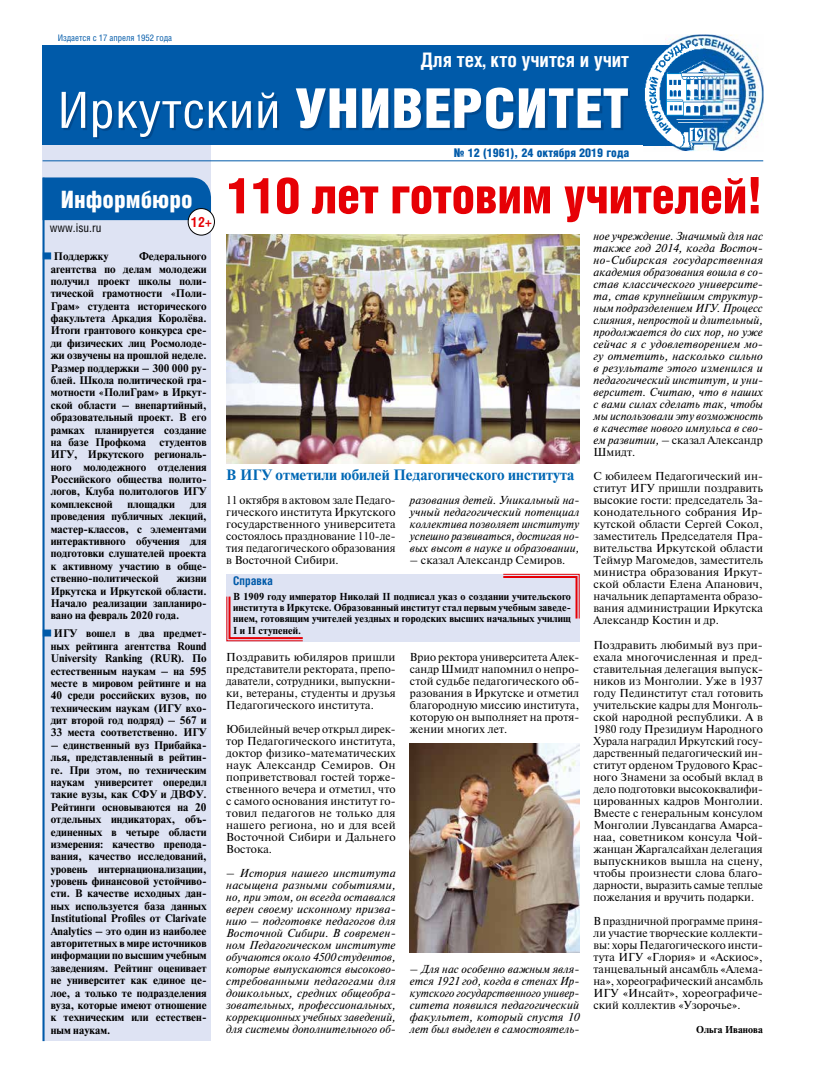
<style>
.page{position:relative;width:820px;height:1078px;background:#fff}
.page>*{position:absolute;margin:0;border:0;box-sizing:border-box;transform-origin:0 0}
.t1{font:900 55px "Helios Cond";letter-spacing:.005em;color:#fff;scale:1.05 1}
.t2{font:900 50px "Helios Cond";letter-spacing:-.015em;color:#e60005}
.t3{font:700 20px "Helios Cond";color:#fff}
.t4{font:700 15px "Newton";letter-spacing:.005em;color:#0068b5}
.t5{font:700 14px "Helios Cond";color:#e60005}
.t6{font:900 12px "Helios Cond";color:#005aa9}
.t7{font:12px "Helios Cond";color:#000}
.t8{font:700 12px "Helios Cond";color:#005aa9}
.t9{font:11.5px/12px "Newton";letter-spacing:.005em;color:#000;text-align:justify}
.t10{font:italic 11.5px/12px "Newton";letter-spacing:.005em;color:#000;text-align:justify}
.t11{font:700 11px/12.4px "Newton";color:#000;text-align:justify}
.t12{font:700 10.1px/11.3px "Newton";letter-spacing:.01em;color:#000;text-align:justify}
.t13{font:700 10px "Newton";letter-spacing:.005em;color:#000}
.t14{font:9px "Helios Cond";color:#005aa9}
.s1{font-weight:400;font-size:50px}
.s2{font-size:24px;color:#fff}
.s3{font-style:normal}
</style>
<div class="page">
<div style="left:43px;top:45px;width:168px;height:995px;background:#dee3f3"></div>
<div style="left:43px;top:177px;width:168px;height:43px;background:#005aa9"></div>
<div style="left:188px;top:208px;width:26px;height:27px;background:#fff;border-radius:50%"></div>
<div style="left:188px;top:208px;width:27px;height:27px;border:1px solid #000;border-radius:50%"></div>
<div style="left:43px;top:45px;width:656px;height:100px;background:#005aa9"></div>
<img style="left:643px;top:34px;width:120px;height:117px">
<img style="left:643px;top:46px;width:59px;height:99px">
<div style="left:64px;top:89px;width:565px;height:50px;background:#004485;opacity:.75"></div>
<hr style="left:43px;top:160px;width:720px;height:1px;background:#005aa9">
<hr style="left:43px;top:178px;width:2px;height:862px;background:#005aa9">
<div style="left:43px;top:252px;width:8px;height:7px;background:#005aa9;border:1px solid #005aa9"></div>
<div style="left:43px;top:629px;width:8px;height:7px;background:#005aa9;border:1px solid #005aa9"></div>
<div style="left:226px;top:574px;width:353px;height:67px;background:#dee3f3"></div>
<svg style="left:503px;top:573px;width:76px;height:46px"></svg>
<svg style="left:226px;top:596px;width:77px;height:45px"></svg>
<img style="left:226px;top:235px;width:353px;height:228px">
<img style="left:409px;top:743px;width:170px;height:209px">
<p class="t14" style="left:58px;top:32px;width:116px">Издается с 17 апреля 1952 года</p>
<h3 class="t3" style="left:420px;top:46px;width:210px">Для тех, кто учится и учит</h3>
<h1 class="t1" style="left:58px;top:77px;width:545px"><span class="s1">Иркутский</span> УНИВЕРСИТЕТ</h1>
<p class="t6" style="left:453px;top:146px;width:177px">№ 12 (1961), 24 октября 2019 года</p>
<h2 class="t2" style="left:61px;top:167px;width:703px"><span class="s2">Информбюро</span> 110 лет готовим учителей!</h2>
<p class="t5" style="left:191px;top:213px;width:22px">12+</p>
<p class="t7" style="left:50px;top:221px;width:53px">www.isu.ru</p>
<p class="t10" style="left:593px;top:230px;width:171px">ное учреждение. Значимый для нас также год 2014, когда Восточ&shy;но-Сибирская государственная академия образования вошла в со&shy;став классического университе&shy;та, став крупнейшим структур&shy;ным подразделением ИГУ. Процесс слияния, непростой и длительный, продолжается до сих пор, но уже сейчас я с удовлетворением мо&shy;гу отметить, насколько сильно в результате этого изменился и педагогический институт, и уни&shy;верситет. Считаю, что в наших с вами силах сделать так, чтобы мы использовали эту возможность в качестве нового импульса в сво&shy;ем развитии, <span class="s3">– сказал Александр Шмидт.</span></p>
<p class="t9" style="left:593px;top:470px;width:171px">С юбилеем Педагогический ин&shy;ститут ИГУ пришли поздравить высокие гости: председатель За&shy;конодательного собрания Ир&shy;кутской области Сергей Сокол, заместитель Председателя Пра&shy;вительства Иркутской области Теймур Магомедов, заместитель министра образования Иркут&shy;ской области Елена Апанович, начальник департамента образо&shy;вания администрации Иркутска Александр Костин и др.</p>
<p class="t9" style="left:593px;top:638px;width:171px">Поздравить любимый вуз при&shy;ехала многочисленная и пред&shy;ставительная делегация выпуск&shy;ников из Монголии. Уже в 1937 году Пединститут стал готовить учительские кадры для Монголь&shy;ской народной республики. А в 1980 году Президиум Народного Хурала наградил Иркутский госу&shy;дарственный педагогический ин&shy;ститут орденом Трудового Крас&shy;ного Знамени за особый вклад в дело подготовки высококвалифи&shy;цированных кадров Монголии.<br>Вместе с генеральным консулом Монголии Лувсандагва Амарса&shy;наа, советником консула Чой&shy;жанцан Жаргалсайхан делегация выпускников вышла на сцену, чтобы произнести слова благо&shy;дарности, выразить самые теплые пожелания и вручить подарки.</p>
<p class="t9" style="left:593px;top:914px;width:171px">В праздничной программе приня&shy;ли участие творческие коллекти&shy;вы: хоры Педагогического инсти&shy;тута ИГУ «Глория» и «Аскиос», танцевальный ансамбль «Алема&shy;на», хореографический ансамбль ИГУ «Инсайт», хореографиче&shy;ский коллектив «Узорочье».</p>
<p class="t13" style="left:696px;top:1022px;width:68px">Ольга Иванова</p>
<p class="t11" style="left:51px;top:250px;width:157px;text-indent:88px">Федерального агентства по делам молодежи получил проект школы поли&shy;тической грамотности «Поли-Грам» студента исторического факультета Аркадия Королёва.<br>Итоги грантового конкурса сре&shy;ди физических лиц Росмолоде&shy;жи озвучены на прошлой неделе.<br>Размер поддержки – 300 000 ру&shy;блей. Школа политической гра&shy;мотности «ПолиГрам» в Иркут&shy;ской области – внепартийный, образовательный проект. В его рамках планируется создание на базе Профкома студентов ИГУ, Иркутского региональ&shy;ного молодежного отделения Российского общества полито&shy;логов, Клуба политологов ИГУ комплексной</p>
<p class="t11" style="left:54px;top:250px;width:56px">Поддержку</p>
<h3 class="t4" style="left:226px;top:466px;width:349px">В ИГУ отметили юбилей Педагогического института</h3>
<p class="t9" style="left:226px;top:494px;width:171px">11 октября в актовом зале Педаго&shy;гического института Иркутского государственного университета состоялось празднование 110-ле&shy;тия педагогического образования в Восточной Сибири.</p>
<p class="t10" style="left:409px;top:494px;width:171px">разования детей. Уникальный на&shy;учный педагогический потенциал коллектива позволяет институту успешно развиваться, достигая но&shy;вых высот в науке и образовании,</p>
<p class="t9" style="left:409px;top:554px;width:157px">– сказал Александр Семиров.</p>
<p class="t11" style="left:128px;top:498px;width:49px">площадки</p>
<p class="t11" style="left:51px;top:498px;width:157px;text-indent:139px">для проведения публичных лекций, мастер-классов, с элементами интерактивного обучения для подготовки слушателей проекта к активному участию в обще&shy;ственно-политической</p>
<p class="t8" style="left:233px;top:573px;width:41px">Справка</p>
<p class="t12" style="left:233px;top:590px;width:339px">В 1909 году император Николай II подписал указ о создании учительского института в Иркутске. Образованный институт стал первым учебным заведе&shy;нием, готовящим учителей уездных и городских высших начальных училищ I и II ступеней.</p>
<p class="t11" style="left:51px;top:572px;width:157px;text-indent:126px">жизни Иркутска и Иркутской области.<br>Начало реализации запланиро&shy;вано на февраль 2020 года.</p>
<p class="t11" style="left:51px;top:627px;width:157px">ИГУ вошел в два предмет&shy;ных рейтинга агентства Round University Ranking (RUR). По естественным наукам – на 595 месте в мировом рейтинге и на 40 среди российских вузов, по техническим наукам (ИГУ вхо&shy;дит второй год подряд) – 567 и 33 места соответственно. ИГУ</p>
<p class="t11" style="left:51px;top:739px;width:157px">– единственный вуз Прибайка&shy;лья, представленный в рейтин&shy;ге. При этом, по техническим наукам университет опередил такие вузы, как СФУ и ДВФУ.<br>Рейтинги основываются на 20 отдельных индикаторах, объ&shy;единенных в четыре области измерения: качество препода&shy;вания, качество исследований, уровень интернационализации, уровень финансовой устойчиво&shy;сти. В качестве исходных дан&shy;ных используется база данных Institutional Profiles от Clarivate Analytics – это один из наиболее авторитетных в мире источников информации по высшим учебным заведениям. Рейтинг оценивает не университет как единое це&shy;лое, а только те подразделения вуза, которые имеют отношение к техническим или естествен&shy;ным наукам.</p>
<p class="t9" style="left:409px;top:650px;width:171px">Врио ректора университета Алек&shy;сандр Шмидт напомнил о непро&shy;стой судьбе педагогического об&shy;разования в Иркутске и отметил благородную миссию института, которую он выполняет на протя&shy;жении многих лет.</p>
<p class="t9" style="left:226px;top:650px;width:171px">Поздравить юбиляров пришли представители ректората, препо&shy;даватели, сотрудники, выпускни&shy;ки, ветераны, студенты и друзья Педагогического института.</p>
<p class="t9" style="left:226px;top:722px;width:171px">Юбилейный вечер открыл дирек&shy;тор Педагогического института, доктор физико-математических наук Александр Семиров. Он поприветствовал гостей торже&shy;ственного вечера и отметил, что с самого основания институт го&shy;товил педагогов не только для нашего региона, но и для всей Восточной Сибири и Дальнего Востока.</p>
<p class="t10" style="left:226px;top:866px;width:171px">– История нашего института насыщена разными событиями, но, при этом, он всегда оставался верен своему исконному призва&shy;нию – подготовке педагогов для Восточной Сибири. В современ&shy;ном Педагогическом институте обучаются около 4500 студентов, которые выпускаются высоково&shy;стребованными педагогами для дошкольных, средних общеобра&shy;зовательных, профессиональных, коррекционных учебных заведений, для системы дополнительного об-</p>
<p class="t10" style="left:409px;top:962px;width:171px">– Для нас особенно важным явля&shy;ется 1921 год, когда в стенах Ир&shy;кутского государственного универ&shy;ситета появился педагогический факультет, который спустя 10 лет был выделен в самостоятель-</p>
</div>
